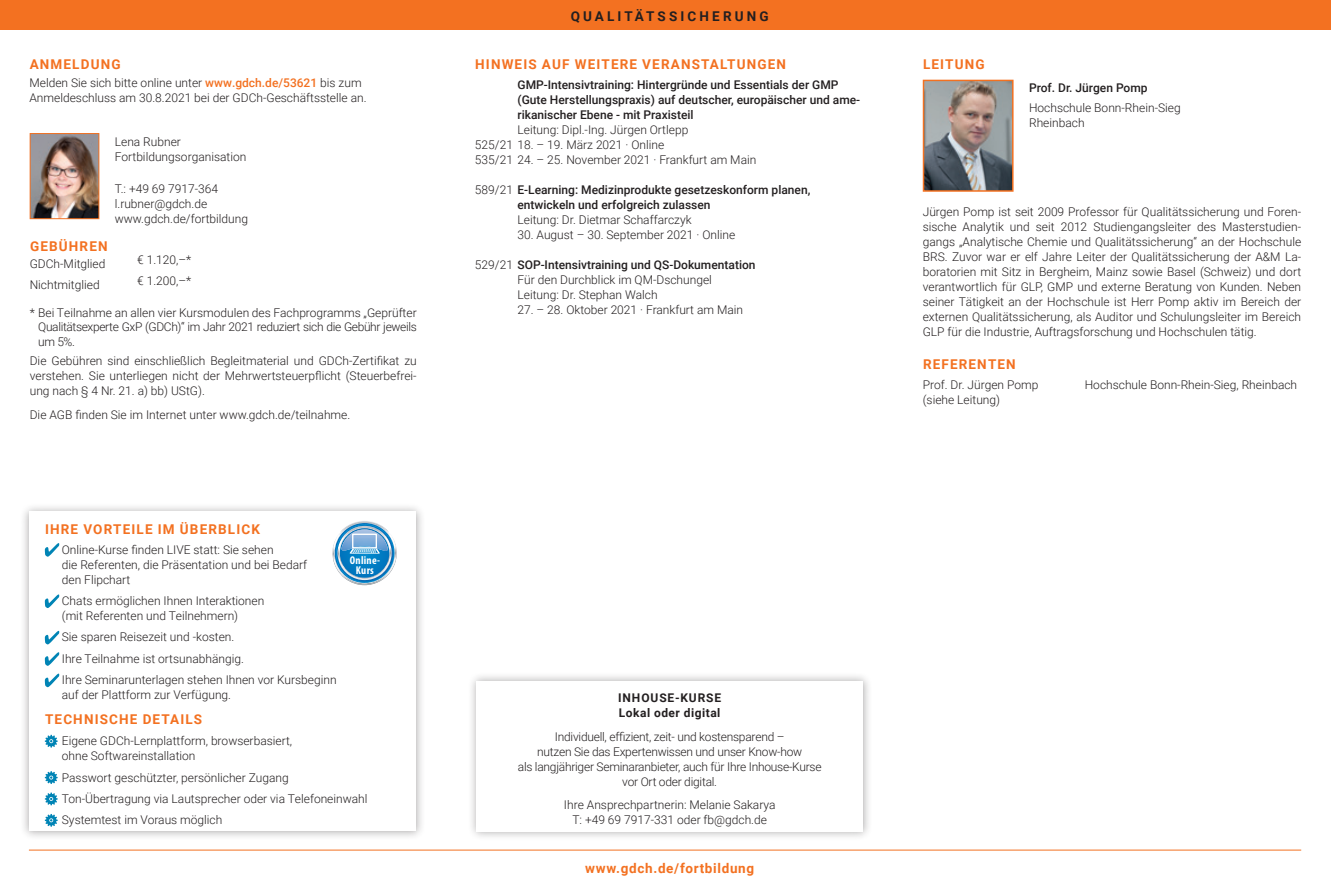
<style>
.page{position:relative;width:1331px;height:893px;background:#fff}
.page>*{position:absolute;margin:0;border:0;box-sizing:border-box;transform-origin:0 0}
.t1{font:700 13.5px "Roboto";letter-spacing:.085em;color:#f37121}
.t2{font:700 13.5px "Roboto";letter-spacing:.05em;color:#f37121}
.t3{font:700 13.5px "Roboto";letter-spacing:.23em;color:#231f20}
.t4{font:300 12px/15px "Roboto";color:#231f20}
.t5{font:500 12px/15px "Roboto";color:#231f20}
.t6{font:300 12px/15px "Roboto";letter-spacing:-.02em;color:#231f20;text-align:center}
.t7{font:700 12px/15px "Roboto";letter-spacing:.04em;color:#231f20}
.t8{font:700 condensed 11.25px/9.6px "Myriad Pro";letter-spacing:.025em;color:#fff;text-align:center}
.s1{font-weight:500;color:#f37121}
.s2{font-weight:300}
.s3{font-weight:500}
</style>
<div class="page">
<hr style="left:29px;top:850px;width:1272px;height:1px;background:#f37121">
<div style="left:0;top:0;width:1331px;height:30px;background:#f37121"></div>
<img style="left:32px;top:135px;width:65px;height:82px">
<div style="left:30px;top:133px;width:69px;height:86px;border:1px solid #f37121"></div>
<div style="left:467px;top:672px;width:405px;height:168px;background:#231f20;opacity:.4"></div>
<div style="left:476px;top:681px;width:387px;height:150px;background:#fff"></div>
<div style="left:20px;top:503px;width:405px;height:338px;background:#231f20;opacity:.4"></div>
<div style="left:29px;top:512px;width:387px;height:319px;background:#fff"></div>
<svg style="left:332px;top:521px;width:65px;height:64px"></svg>
<svg style="left:45px;top:543px;width:14px;height:14px"></svg>
<svg style="left:45px;top:594px;width:14px;height:14px"></svg>
<svg style="left:45px;top:631px;width:14px;height:13px"></svg>
<svg style="left:45px;top:652px;width:14px;height:14px"></svg>
<svg style="left:45px;top:674px;width:14px;height:13px"></svg>
<svg style="left:45px;top:735px;width:13px;height:13px"></svg>
<svg style="left:45px;top:771px;width:13px;height:13px"></svg>
<svg style="left:45px;top:793px;width:13px;height:12px"></svg>
<svg style="left:45px;top:814px;width:13px;height:13px"></svg>
<img style="left:926px;top:83px;width:84px;height:106px">
<div style="left:923px;top:80px;width:90px;height:112px;border:2px solid #f37121"></div>
<p class="t1" style="left:30px;top:55px;width:92px">ANMELDUNG</p>
<p class="t4" style="left:29px;top:75px;width:339px">Melden Sie sich bitte online unter <span class="s1">www.gdch.de/53621</span> bis zum<br>Anmeldeschluss am 30.8.2021 bei der GDCh-Geschäftsstelle an.</p>
<p class="t4" style="left:115px;top:134px;width:133px">Lena Rubner<br>Fortbildungsorganisation</p>
<p class="t4" style="left:115px;top:180px;width:135px">T.: +49 69 7917-364 l.rubner@gdch.de www.gdch.de/fortbildung</p>
<p class="t1" style="left:30px;top:237px;width:79px">GEBÜHREN</p>
<p class="t4" style="left:30px;top:253px;width:77px;line-height:21.1px">GDCh-Mitglied<br>Nichtmitglied</p>
<p class="t4" style="left:137px;top:249px;width:56px;line-height:21.1px">€ 1.120,–* € 1.200,–*</p>
<p class="t4" style="left:38px;top:305px;width:380px;line-height:14.5px;text-align:justify;text-indent:-9px">* Bei Teilnahme an allen vier Kursmodulen des Fachprogramms „Geprüfter Qualitätsexperte GxP (GDCh)“ im Jahr 2021 reduziert sich die Gebühr jeweils um 5%.</p>
<p class="t4" style="left:30px;top:353px;width:388px;text-align:justify">Die Gebühren sind einschließlich Begleitmaterial und GDCh-Zertifikat zu verstehen. Sie unterliegen nicht der Mehrwertsteuerpflicht (Steuerbefrei&shy;ung nach § 4 Nr. 21. a) bb) UStG).</p>
<p class="t4" style="left:30px;top:406px;width:322px">Die AGB finden Sie im Internet unter www.gdch.de/teilnahme.</p>
<p class="t1" style="left:45px;top:520px;width:216px">IHRE VORTEILE IM ÜBERBLICK</p>
<p class="t4" style="left:62px;top:541px;width:247px">Online-Kurse finden LIVE statt: Sie sehen<br>die Referenten, die Präsentation und bei Bedarf den Flipchart</p>
<p class="t4" style="left:62px;top:593px;width:204px">Chats ermöglichen Ihnen Interaktionen (mit Referenten und Teilnehmern)</p>
<p class="t4" style="left:62px;top:626px;width:276px;line-height:21.5px">Sie sparen Reisezeit und -kosten.<br>Ihre Teilnahme ist ortsunabhängig.<br>Ihre Seminarunterlagen stehen Ihnen vor Kursbeginn</p>
<p class="t4" style="left:62px;top:687px;width:171px">auf der Plattform zur Verfügung.</p>
<p class="t1" style="left:45px;top:709px;width:159px">TECHNISCHE DETAILS</p>
<p class="t4" style="left:62px;top:733px;width:232px">Eigene GDCh-Lernplattform, browserbasiert, ohne Softwareinstallation</p>
<p class="t4" style="left:62px;top:766px;width:307px;line-height:21.5px">Passwort geschützter, persönlicher Zugang<br>Ton-Übertragung via Lautsprecher oder via Telefoneinwahl<br>Systemtest im Voraus möglich</p>
<p class="t8" style="left:350px;top:556px;width:32px">Online-<br>Kurs</p>
<p class="t3" style="left:571px;top:7px;width:200px">QUALITÄTSSICHERUNG</p>
<p class="t1" style="left:475px;top:55px;width:312px">HINWEIS AUF WEITERE VERANSTALTUNGEN</p>
<p class="t5" style="left:517px;top:76px;width:344px">GMP-Intensivtraining: Hintergründe und Essentials der GMP (Gute Herstellungspraxis) auf deutscher, europäischer und ame&shy;rikanischer Ebene - mit Praxisteil</p>
<p class="t4" style="left:475px;top:121px;width:283px;text-indent:43px">Leitung: Dipl.-Ing. Jürgen Ortlepp<br>525/21 18. – 19. März 2021 · Online<br>535/21 24. – 25. November 2021 · Frankfurt am Main</p>
<p class="t5" style="left:517px;top:181px;width:294px;text-indent:-43px"><span class="s2">589/21</span> E-Learning: Medizinprodukte gesetzeskonform planen, entwickeln und erfolgreich zulassen</p>
<p class="t4" style="left:517px;top:211px;width:176px">Leitung: Dr. Dietmar Schaffarczyk</p>
<p class="t4" style="left:517px;top:226px;width:219px">30. August – 30. September 2021 · Online</p>
<p class="t4" style="left:517px;top:256px;width:240px;text-indent:-43px">529/21 <span class="s3">SOP-Intensivtraining und QS-Dokumentation<br></span>Für den Durchblick im QM-Dschungel<br>Leitung: Dr. Stephan Walch</p>
<p class="t4" style="left:517px;top:301px;width:227px">27. – 28. Oktober 2021 · Frankfurt am Main</p>
<p class="t7" style="left:618px;top:690px;width:105px">INHOUSE-KURSE<br>Lokal oder digital</p>
<p class="t6" style="left:518px;top:728px;width:305px">Individuell, effizient, zeit- und kostensparend –<br>nutzen Sie das Expertenwissen und unser Know-how<br>als langjähriger Seminaranbieter, auch für Ihre Inhouse-Kurse vor Ort oder digital.</p>
<p class="t4" style="left:564px;top:797px;width:213px;text-align:center">Ihre Ansprechpartnerin: Melanie Sakarya<br>T: +49 69 7917-331 oder fb@gdch.de</p>
<p class="t2" style="left:585px;top:859px;width:170px">www.gdch.de/fortbildung</p>
<p class="t1" style="left:923px;top:55px;width:63px">LEITUNG</p>
<p class="t5" style="left:1029px;top:80px;width:120px">Prof. Dr. Jürgen Pomp</p>
<p class="t4" style="left:1029px;top:99px;width:153px">Hochschule Bonn-Rhein-Sieg<br>Rheinbach</p>
<p class="t4" style="left:923px;top:204px;width:380px;text-align:justify">Jürgen Pomp ist seit 2009 Professor für Qualitätssicherung und Foren&shy;sische Analytik und seit 2012 Studiengangsleiter des Masterstudien&shy;gangs „Analytische Chemie und Qualitätssicherung“ an der Hochschule BRS. Zuvor war er elf Jahre Leiter der Qualitätssicherung der A&amp;M La&shy;boratorien mit Sitz in Bergheim, Mainz sowie Basel (Schweiz) und dort verantwortlich für GLP, GMP und externe Beratung von Kunden. Neben seiner Tätigkeit an der Hochschule ist Herr Pomp aktiv im Bereich der externen Qualitätssicherung, als Auditor und Schulungsleiter im Bereich GLP für die Industrie, Auftragsforschung und Hochschulen tätig.</p>
<p class="t1" style="left:923px;top:355px;width:94px">REFERENTEN</p>
<p class="t4" style="left:923px;top:376px;width:117px">Prof. Dr. Jürgen Pomp</p>
<p class="t4" style="left:1085px;top:376px;width:214px">Hochschule Bonn-Rhein-Sieg, Rheinbach</p>
<p class="t4" style="left:923px;top:391px;width:79px">(siehe Leitung)</p>
</div>
